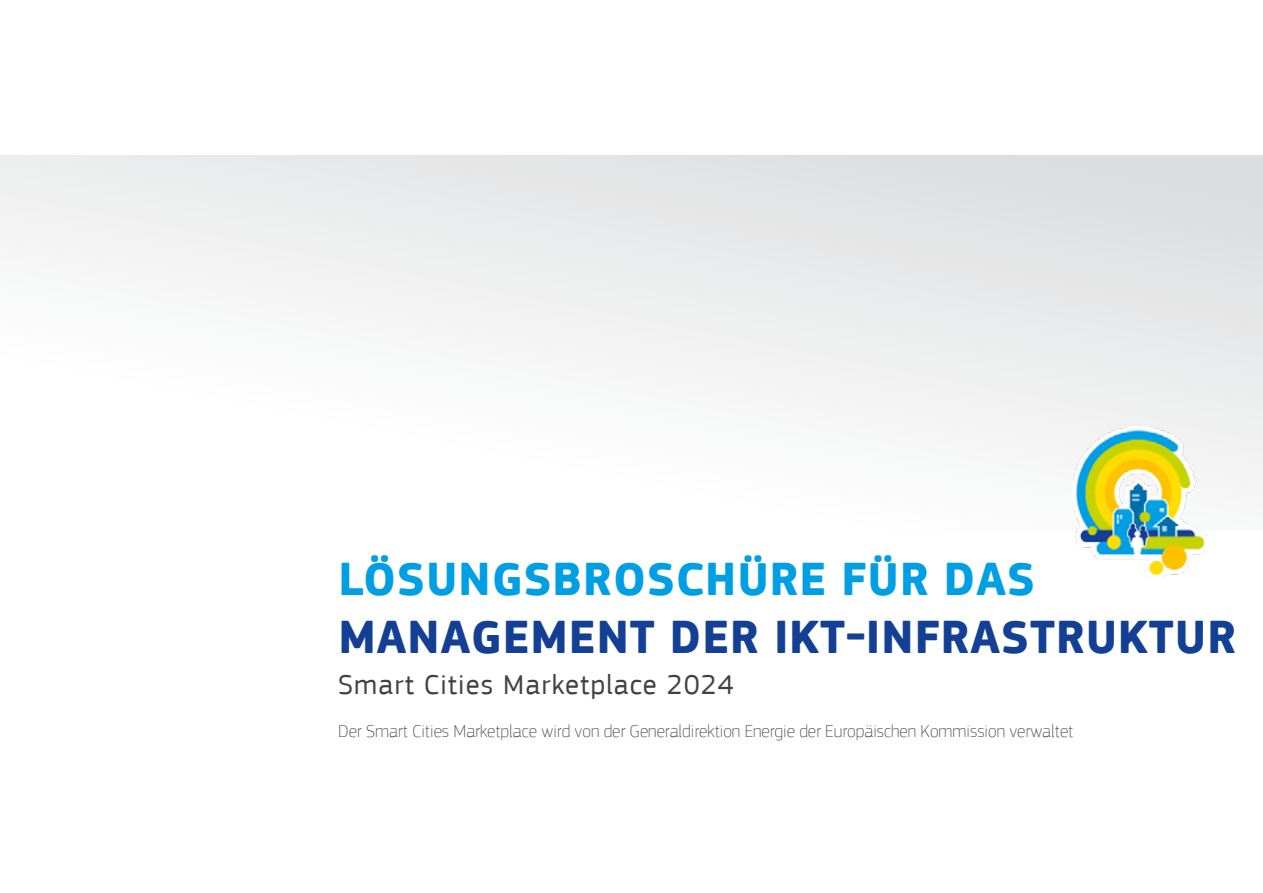
<style>
.page{position:relative;width:1263px;height:893px;background:#fff}
.page>*{position:absolute;margin:0;border:0;box-sizing:border-box;transform-origin:0 0}
.t1{font:700 48px "EC Square Sans Pro";letter-spacing:.02em;color:#134094}
.t2{font:700 48px "EC Square Sans Pro";letter-spacing:.02em;color:#009ee3}
.t3{font:28.5px "EC Square Sans Pro";letter-spacing:.04em;color:#414141}
.t4{font:100 18px "EC Square Sans Pro";color:#414141}
</style>
<div class="page">
<img style="left:1072px;top:426px;width:137px;height:153px">
<h1 class="t2" style="left:339px;top:551px;width:698px">LÖSUNGSBROSCHÜRE FÜR DAS</h1>
<h1 class="t1" style="left:339px;top:608px;width:899px">MANAGEMENT DER IKT-INFRASTRUKTUR</h1>
<h2 class="t3" style="left:338px;top:668px;width:397px">Smart Cities Marketplace 2024</h2>
<p class="t4" style="left:338px;top:720px;width:737px">Der Smart Cities Marketplace wird von der Generaldirektion Energie der Europäischen Kommission verwaltet</p>
</div>
